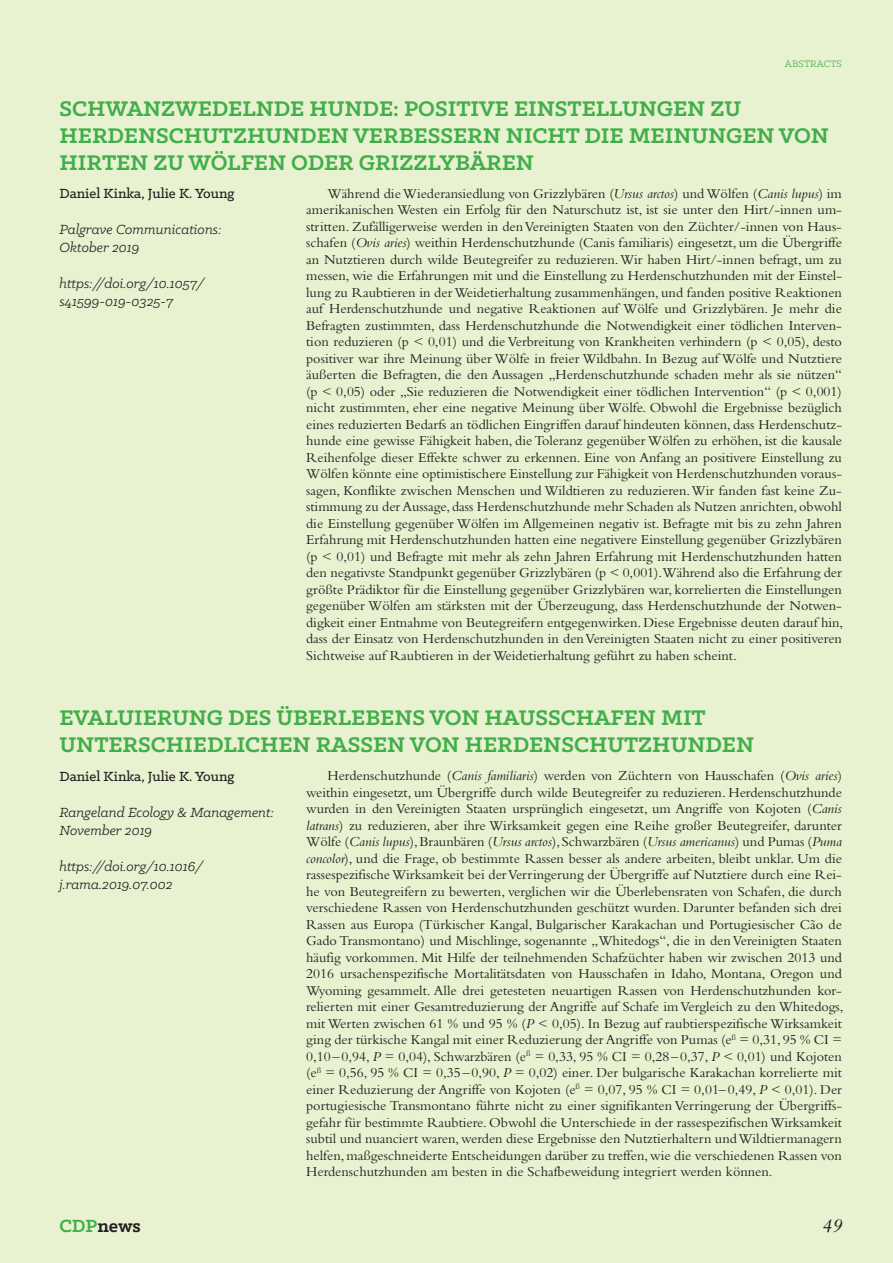
<style>
.page{position:relative;width:893px;height:1263px;background:#e8f1d0}
.page>*{position:absolute;margin:0;border:0;box-sizing:border-box;transform-origin:0 0}
.t1{font:700 24px/27px "Klinic Slab";color:#40ae49}
.t2{font:700 19.95px "Klinic Slab";letter-spacing:-.005em;color:#231f20}
.t3{font:italic 19.95px "Bembo";color:#231f20}
.t4{font:italic 15px/18px "Klinic Slab";color:#231f20}
.t5{font:500 15px "Klinic Slab";color:#231f20}
.t6{font:14.25px/16.5px "Bembo";color:#231f20;text-align:justify}
.t7{font:10.5px "Klinic Slab";letter-spacing:.01em;color:#40ae49}
.s1{font-style:italic}
.s2{color:#40ae49}
</style>
<div class="page">
<p class="t7" style="left:785px;top:58px;width:59px">ABSTRACTS</p>
<h1 class="t1" style="left:60px;top:94px;width:771px">SCHWANZWEDELNDE HUNDE: POSITIVE EINSTELLUNGEN ZU<br>HERDENSCHUTZHUNDEN VERBESSERN NICHT DIE MEINUNGEN VON<br>HIRTEN ZU WÖLFEN ODER GRIZZLYBÄREN</h1>
<p class="t5" style="left:60px;top:184px;width:177px">Daniel Kinka, Julie K. Young</p>
<p class="t4" style="left:60px;top:220px;width:163px">Palgrave Communications:<br>Oktober 2019</p>
<p class="t4" style="left:60px;top:274px;width:147px">https://doi.org/10.1057/ s41599-019-0325-7</p>
<p class="t6" style="left:306px;top:185px;width:539px;text-indent:21px">Während die Wiederansiedlung von Grizzlybären (<span class="s1">Ursus arctos</span>) und Wölfen (<span class="s1">Canis lupus</span>) im amerikanischen Westen ein Erfolg für den Naturschutz ist, ist sie unter den Hirt/-innen um&shy;stritten. Zufälligerweise werden in den Vereinigten Staaten von den Züchter/-innen von Haus&shy;schafen (<span class="s1">Ovis aries</span>) weithin Herdenschutzhunde (Canis familiaris) eingesetzt, um die Übergriffe an Nutztieren durch wilde Beutegreifer zu reduzieren. Wir haben Hirt/-innen befragt, um zu messen, wie die Erfahrungen mit und die Einstellung zu Herdenschutzhunden mit der Einstel&shy;lung zu Raubtieren in der Weidetierhaltung zusammenhängen, und fanden positive Reaktionen auf Herdenschutzhunde und negative Reaktionen auf Wölfe und Grizzlybären. Je mehr die Befragten zustimmten, dass Herdenschutzhunde die Notwendigkeit einer tödlichen Interven&shy;tion reduzieren (p &lt; 0,01) und die Verbreitung von Krankheiten verhindern (p &lt; 0,05), desto positiver war ihre Meinung über Wölfe in freier Wildbahn. In Bezug auf Wölfe und Nutztiere äußerten die Befragten, die den Aussagen „Herdenschutzhunde schaden mehr als sie nützen“ (p &lt; 0,05) oder „Sie reduzieren die Notwendigkeit einer tödlichen Intervention“ (p &lt; 0,001) nicht zustimmten, eher eine negative Meinung über Wölfe. Obwohl die Ergebnisse bezüglich eines reduzierten Bedarfs an tödlichen Eingriffen darauf hindeuten können, dass Herdenschutz&shy;hunde eine gewisse Fähigkeit haben, die Toleranz gegenüber Wölfen zu erhöhen, ist die kausale Reihenfolge dieser Effekte schwer zu erkennen. Eine von Anfang an positivere Einstellung zu Wölfen könnte eine optimistischere Einstellung zur Fähigkeit von Herdenschutzhunden voraus&shy;sagen, Konflikte zwischen Menschen und Wildtieren zu reduzieren. Wir fanden fast keine Zu&shy;stimmung zu der Aussage, dass Herdenschutzhunde mehr Schaden als Nutzen anrichten, obwohl die Einstellung gegenüber Wölfen im Allgemeinen negativ ist. Befragte mit bis zu zehn Jahren Erfahrung mit Herdenschutzhunden hatten eine negativere Einstellung gegenüber Grizzlybären (p &lt; 0,01) und Befragte mit mehr als zehn Jahren Erfahrung mit Herdenschutzhunden hatten den negativste Standpunkt gegenüber Grizzlybären (p &lt; 0,001).Während also die Erfahrung der größte Prädiktor für die Einstellung gegenüber Grizzlybären war, korrelierten die Einstellungen gegenüber Wölfen am stärksten mit der Überzeugung, dass Herdenschutzhunde der Notwen&shy;digkeit einer Entnahme von Beutegreifern entgegenwirken. Diese Ergebnisse deuten darauf hin, dass der Einsatz von Herdenschutzhunden in den Vereinigten Staaten nicht zu einer positiveren Sichtweise auf Raubtieren in der Weidetierhaltung geführt zu haben scheint.</p>
<h1 class="t1" style="left:60px;top:704px;width:696px">EVALUIERUNG DES ÜBERLEBENS VON HAUSSCHAFEN MIT<br>UNTERSCHIEDLICHEN RASSEN VON HERDENSCHUTZHUNDEN</h1>
<p class="t5" style="left:60px;top:766px;width:177px">Daniel Kinka, Julie K. Young</p>
<p class="t4" style="left:60px;top:802px;width:216px">Rangeland Ecology &amp; Management:<br>November 2019</p>
<p class="t4" style="left:60px;top:856px;width:145px">https://doi.org/10.1016/ j.rama.2019.07.002</p>
<p class="t6" style="left:306px;top:767px;width:539px;text-indent:21px">Herdenschutzhunde (<span class="s1">Canis familiaris</span>) werden von Züchtern von Hausschafen (<span class="s1">Ovis aries</span>) weithin eingesetzt, um Übergriffe durch wilde Beutegreifer zu reduzieren. Herdenschutzhunde wurden in den Vereinigten Staaten ursprünglich eingesetzt, um Angriffe von Kojoten (<span class="s1">Canis latrans</span>) zu reduzieren, aber ihre Wirksamkeit gegen eine Reihe großer Beutegreifer, darunter Wölfe (<span class="s1">Canis lupus</span>), Braunbären (<span class="s1">Ursus arctos</span>), Schwarzbären (<span class="s1">Ursus americanus</span>) und Pumas (<span class="s1">Puma concolor</span>), und die Frage, ob bestimmte Rassen besser als andere arbeiten, bleibt unklar. Um die rassespezifische Wirksamkeit bei der Verringerung der Übergriffe auf Nutztiere durch eine Rei&shy;he von Beutegreifern zu bewerten, verglichen wir die Überlebensraten von Schafen, die durch verschiedene Rassen von Herdenschutzhunden geschützt wurden. Darunter befanden sich drei Rassen aus Europa (Türkischer Kangal, Bulgarischer Karakachan und Portugiesischer Cão de Gado Transmontano) und Mischlinge, sogenannte „Whitedogs“, die in den Vereinigten Staaten häufig vorkommen. Mit Hilfe der teilnehmenden Schafzüchter haben wir zwischen 2013 und 2016 ursachenspezifische Mortalitätsdaten von Hausschafen in Idaho, Montana, Oregon und Wyoming gesammelt. Alle drei getesteten neuartigen Rassen von Herdenschutzhunden kor&shy;relierten mit einer Gesamtreduzierung der Angriffe auf Schafe im Vergleich zu den Whitedogs, mit Werten zwischen 61 % und 95 % (<span class="s1">P</span> &lt; 0,05). In Bezug auf raubtierspezifische Wirksamkeit ging der türkische Kangal mit einer Reduzierung der Angriffe von Pumas (e<sup>ß</sup> = 0,31, 95 % CI = 0,10–0,94, <span class="s1">P</span> = 0,04), Schwarzbären (e<sup>ß</sup> = 0,33, 95 % CI = 0,28–0,37, <span class="s1">P</span> &lt; 0,01) und Kojoten (e<sup>ß</sup> = 0,56, 95 % CI = 0,35–0,90, <span class="s1">P</span> = 0,02) einer. Der bulgarische Karakachan korrelierte mit einer Reduzierung der Angriffe von Kojoten (e<sup>ß</sup> = 0,07, 95 % CI = 0,01–0,49, <span class="s1">P</span> &lt; 0,01). Der portugiesische Transmontano führte nicht zu einer signifikanten Verringerung der Übergriffs&shy;gefahr für bestimmte Raubtiere. Obwohl die Unterschiede in der rassespezifischen Wirksamkeit subtil und nuanciert waren, werden diese Ergebnisse den Nutztierhaltern und Wildtiermanagern helfen, maßgeschneiderte Entscheidungen darüber zu treffen, wie die verschiedenen Rassen von Herdenschutzhunden am besten in die Schafbeweidung integriert werden können.</p>
<h2 class="t2" style="left:60px;top:1212px;width:83px"><span class="s2">CDP</span>news</h2>
<h2 class="t3" style="left:822px;top:1213px;width:22px">49</h2>
</div>
